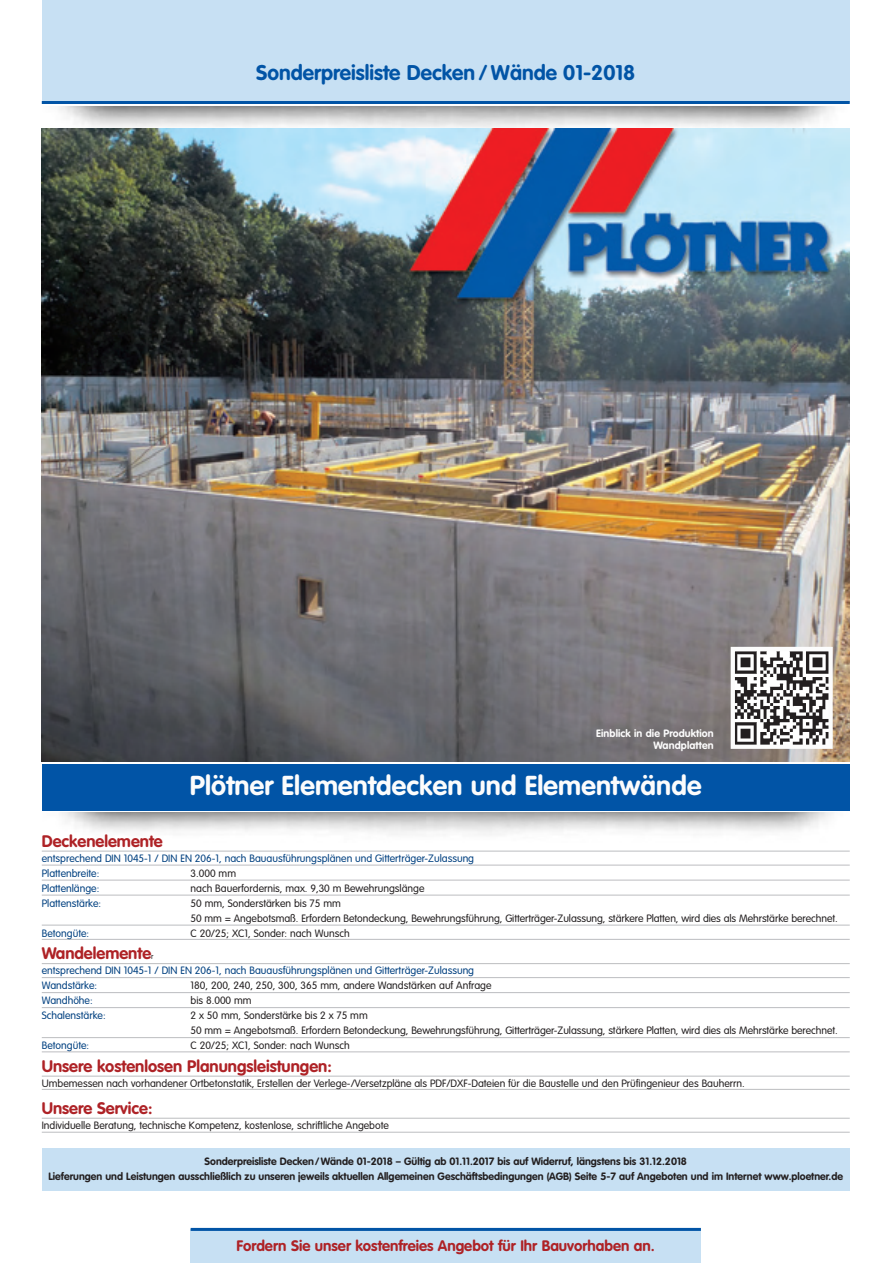
<style>
.page{position:relative;width:893px;height:1263px;background:#fff}
.page>*{position:absolute;margin:0;border:0;box-sizing:border-box;transform-origin:0 0}
.t1{font:700 27px "VAG Rounded";letter-spacing:.005em;color:#fcfcfc}
.t2{font:700 21px "VAG Rounded";color:#0154a6}
.t3{font:700 16.5px "VAG Rounded";color:#ae2226}
.t4{font:700 15px "VAG Rounded";color:#ae2226}
.t5{font:300 10.5px/15px "VAG Rounded";color:#231f20}
.t6{font:300 10.5px/15px "VAG Rounded";color:#014080}
.t7{font:700 10.5px/15px "VAG Rounded";color:#231f20;text-align:center}
.t8{font:700 10.5px/12px "VAG Rounded";letter-spacing:.01em;color:#fcfcfc;text-align:right}
.s1{font-weight:300;font-size:7.5px;color:#231f20}
</style>
<div class="page">
<div style="left:42px;top:0;width:808px;height:102px;background:#c7e0f3"></div>
<hr style="left:42px;top:101px;width:808px;height:3px;background:#0154a6">
<img style="left:42px;top:128px;width:808px;height:634px">
<img style="left:736px;top:652px;width:92px;height:92px">
<div style="left:731px;top:647px;width:102px;height:102px;border:4px solid #fcfcfc"></div>
<hr style="left:42px;top:851px;width:808px;height:1px;background:#bcbdc0">
<hr style="left:42px;top:865px;width:808px;height:1px;background:#bcbdc0">
<hr style="left:42px;top:880px;width:808px;height:1px;background:#bcbdc0">
<hr style="left:42px;top:895px;width:808px;height:1px;background:#bcbdc0">
<hr style="left:42px;top:925px;width:808px;height:1px;background:#bcbdc0">
<hr style="left:42px;top:939px;width:808px;height:1px;background:#bcbdc0">
<hr style="left:42px;top:963px;width:808px;height:1px;background:#bcbdc0">
<hr style="left:42px;top:977px;width:808px;height:1px;background:#bcbdc0">
<hr style="left:42px;top:992px;width:808px;height:1px;background:#bcbdc0">
<hr style="left:42px;top:1007px;width:808px;height:1px;background:#bcbdc0">
<hr style="left:42px;top:1037px;width:808px;height:1px;background:#bcbdc0">
<hr style="left:42px;top:1051px;width:808px;height:1px;background:#bcbdc0">
<hr style="left:42px;top:1076px;width:808px;height:1px;background:#bcbdc0">
<hr style="left:42px;top:1089px;width:808px;height:1px;background:#bcbdc0">
<hr style="left:42px;top:1118px;width:808px;height:1px;background:#bcbdc0">
<hr style="left:42px;top:1132px;width:808px;height:1px;background:#bcbdc0">
<div style="left:191px;top:1229px;width:510px;height:34px;background:#c7e0f3"></div>
<hr style="left:191px;top:1228px;width:510px;height:3px;background:#0154a6">
<div style="left:42px;top:764px;width:808px;height:46px;background:#0154a6"></div>
<div style="left:42px;top:1148px;width:808px;height:43px;background:#c7e0f3"></div>
<h2 class="t2" style="left:256px;top:63px;width:380px">Sonderpreisliste Decken / Wände 01-2018</h2>
<p class="t8" style="left:596px;top:727px;width:119px">Einblick in die Produktion<br>Wandplatten</p>
<h1 class="t1" style="left:190px;top:772px;width:513px">Plötner Elementdecken und Elementwände</h1>
<h3 class="t3" style="left:42px;top:833px;width:122px">Deckenelemente</h3>
<p class="t6" style="left:42px;top:851px;width:434px">entsprechend DIN 1045-1 / DIN EN 206-1, nach Bauausführungsplänen und Gitterträger-Zulassung<br>Plattenbreite:</p>
<p class="t5" style="left:191px;top:866px;width:47px">3.000 mm</p>
<p class="t6" style="left:42px;top:881px;width:59px">Plattenlänge:</p>
<p class="t5" style="left:191px;top:881px;width:235px">nach Bauerfordernis, max. 9,30 m Bewehrungslänge</p>
<p class="t6" style="left:42px;top:896px;width:61px">Plattenstärke:</p>
<p class="t5" style="left:191px;top:896px;width:649px">50 mm, Sonderstärken bis 75 mm<br>50 mm = Angebotsmaß. Erfordern Betondeckung, Bewehrungsführung, Gitterträger-Zulassung, stärkere Platten, wird dies als Mehrstärke berechnet.</p>
<p class="t6" style="left:42px;top:926px;width:49px">Betongüte:</p>
<p class="t5" style="left:191px;top:926px;width:161px">C 20/25; XC1, Sonder: nach Wunsch</p>
<h3 class="t3" style="left:42px;top:945px;width:113px">Wandelemente<span class="s1">r</span></h3>
<p class="t6" style="left:42px;top:963px;width:434px">entsprechend DIN 1045-1 / DIN EN 206-1, nach Bauausführungsplänen und Gitterträger-Zulassung<br>Wandstärke:</p>
<p class="t5" style="left:191px;top:978px;width:302px">180, 200, 240, 250, 300, 365 mm, andere Wandstärken auf Anfrage</p>
<p class="t6" style="left:42px;top:993px;width:52px">Wandhöhe:</p>
<p class="t5" style="left:191px;top:993px;width:63px">bis 8.000 mm</p>
<p class="t6" style="left:42px;top:1008px;width:65px">Schalenstärke:</p>
<p class="t5" style="left:191px;top:1008px;width:649px">2 x 50 mm, Sonderstärke bis 2 x 75 mm<br>50 mm = Angebotsmaß. Erfordern Betondeckung, Bewehrungsführung, Gitterträger-Zulassung, stärkere Platten, wird dies als Mehrstärke berechnet.</p>
<p class="t6" style="left:42px;top:1038px;width:49px">Betongüte:</p>
<p class="t5" style="left:191px;top:1038px;width:161px">C 20/25; XC1, Sonder: nach Wunsch</p>
<h3 class="t3" style="left:42px;top:1058px;width:292px">Unsere kostenlosen Planungsleistungen:</h3>
<p class="t5" style="left:42px;top:1076px;width:704px">Umbemessen nach vorhandener Ortbetonstatik, Erstellen der Verlege-/Versetzpläne als PDF/DXF-Dateien für die Baustelle und den Prüfingenieur des Bauherrn.</p>
<h3 class="t3" style="left:42px;top:1100px;width:112px">Unsere Service:</h3>
<p class="t5" style="left:42px;top:1118px;width:349px">Individuelle Beratung, technische Kompetenz, kostenlose, schriftliche Angebote</p>
<p class="t7" style="left:49px;top:1154px;width:796px">Sonderpreisliste Decken/Wände 01-2018 – Gültig ab 01.11.2017 bis auf Widerruf, längstens bis 31.12.2018<br>Lieferungen und Leistungen ausschließlich zu unseren jeweils aktuellen Allgemeinen Geschäftsbedingungen (AGB) Seite 5-7 auf Angeboten und im Internet www.ploetner.de</p>
<h3 class="t4" style="left:237px;top:1238px;width:420px">Fordern Sie unser kostenfreies Angebot für Ihr Bauvorhaben an.</h3>
</div>
